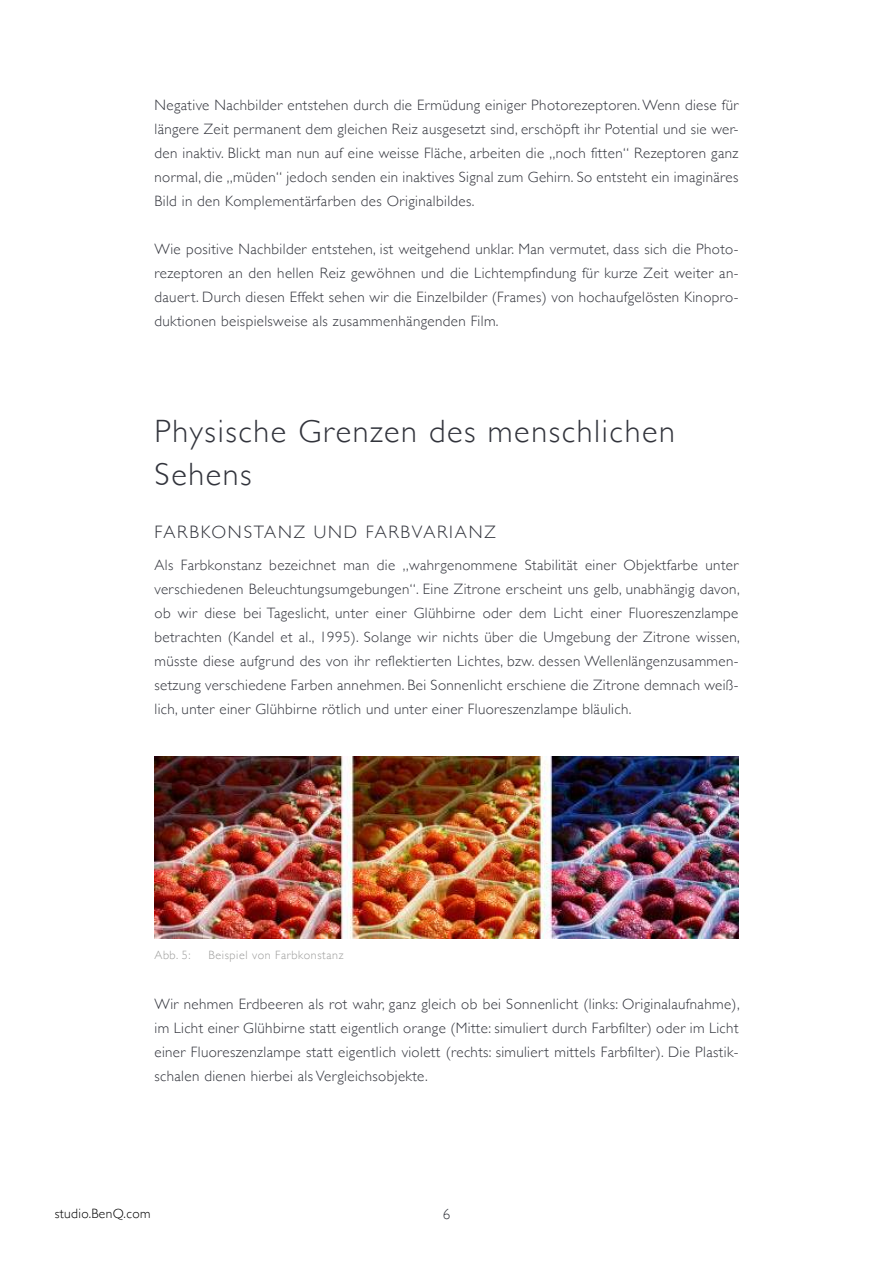
<style>
.page{position:relative;width:893px;height:1263px;background:#fff}
.page>*{position:absolute;margin:0;border:0;box-sizing:border-box;transform-origin:0 0}
.t1{font:300 32.25px/42.8px "Gill Sans";letter-spacing:.05em;color:#32343c}
.t2{font:300 18px "Gill Sans";letter-spacing:.1em;color:#32343c}
.t3{font:300 15px/24px "Gill Sans";letter-spacing:.025em;color:#32343c;text-align:justify}
.t4{font:300 13.5px "Gill Sans";letter-spacing:.025em;color:#000}
.t5{font:300 12px "Gill Sans";letter-spacing:.05em;color:#9d9d9c}
</style>
<div class="page">
<img style="left:154px;top:757px;width:584px;height:181px">
<p class="t3" style="left:154px;top:93px;width:585px">Negative Nachbilder entstehen durch die Ermüdung einiger Photorezeptoren. Wenn diese für längere Zeit permanent dem gleichen Reiz ausgesetzt sind, erschöpft ihr Potential und sie wer&shy;den inaktiv. Blickt man nun auf eine weisse Fläche, arbeiten die „noch fitten“ Rezeptoren ganz normal, die „müden“ jedoch senden ein inaktives Signal zum Gehirn. So entsteht ein imaginäres Bild in den Komplementärfarben des Originalbildes.</p>
<p class="t3" style="left:154px;top:237px;width:585px">Wie positive Nachbilder entstehen, ist weitgehend unklar. Man vermutet, dass sich die Photo&shy;rezeptoren an den hellen Reiz gewöhnen und die Lichtempfindung für kurze Zeit weiter an&shy;dauert. Durch diesen Effekt sehen wir die Einzelbilder (Frames) von hochaufgelösten Kinopro&shy;duktionen beispielsweise als zusammenhängenden Film.</p>
<h1 class="t1" style="left:155px;top:409px;width:522px">Physische Grenzen des menschlichen<br>Sehens</h1>
<p class="t2" style="left:154px;top:517px;width:343px">FARBKONSTANZ UND FARBVARIANZ</p>
<p class="t3" style="left:154px;top:552px;width:587px">Als Farbkonstanz bezeichnet man die „wahrgenommene Stabilität einer Objektfarbe unter verschiedenen Beleuchtungsumgebungen“. Eine Zitrone erscheint uns gelb, unabhängig davon, ob wir diese bei Tageslicht, unter einer Glühbirne oder dem Licht einer Fluoreszenzlampe betrachten (Kandel et al., 1995). Solange wir nichts über die Umgebung der Zitrone wissen, müsste diese aufgrund des von ihr reflektierten Lichtes, bzw. dessen Wellenlängenzusammen&shy;setzung verschiedene Farben annehmen. Bei Sonnenlicht erschiene die Zitrone demnach weiß&shy;lich, unter einer Glühbirne rötlich und unter einer Fluoreszenzlampe bläulich.</p>
<p class="t5" style="left:154px;top:945px;width:38px">Abb. 5:</p>
<p class="t5" style="left:208px;top:945px;width:136px">Beispiel von Farbkonstanz</p>
<p class="t3" style="left:154px;top:992px;width:587px">Wir nehmen Erdbeeren als rot wahr, ganz gleich ob bei Sonnenlicht (links: Originalaufnahme), im Licht einer Glühbirne statt eigentlich orange (Mitte: simuliert durch Farbfilter) oder im Licht einer Fluoreszenzlampe statt eigentlich violett (rechts: simuliert mittels Farbfilter). Die Plastik&shy;schalen dienen hierbei als Vergleichsobjekte.</p>
<p class="t4" style="left:55px;top:1203px;width:97px">studio.BenQ.com</p>
<p class="t3" style="left:443px;top:1202px;width:9px">6</p>
</div>
